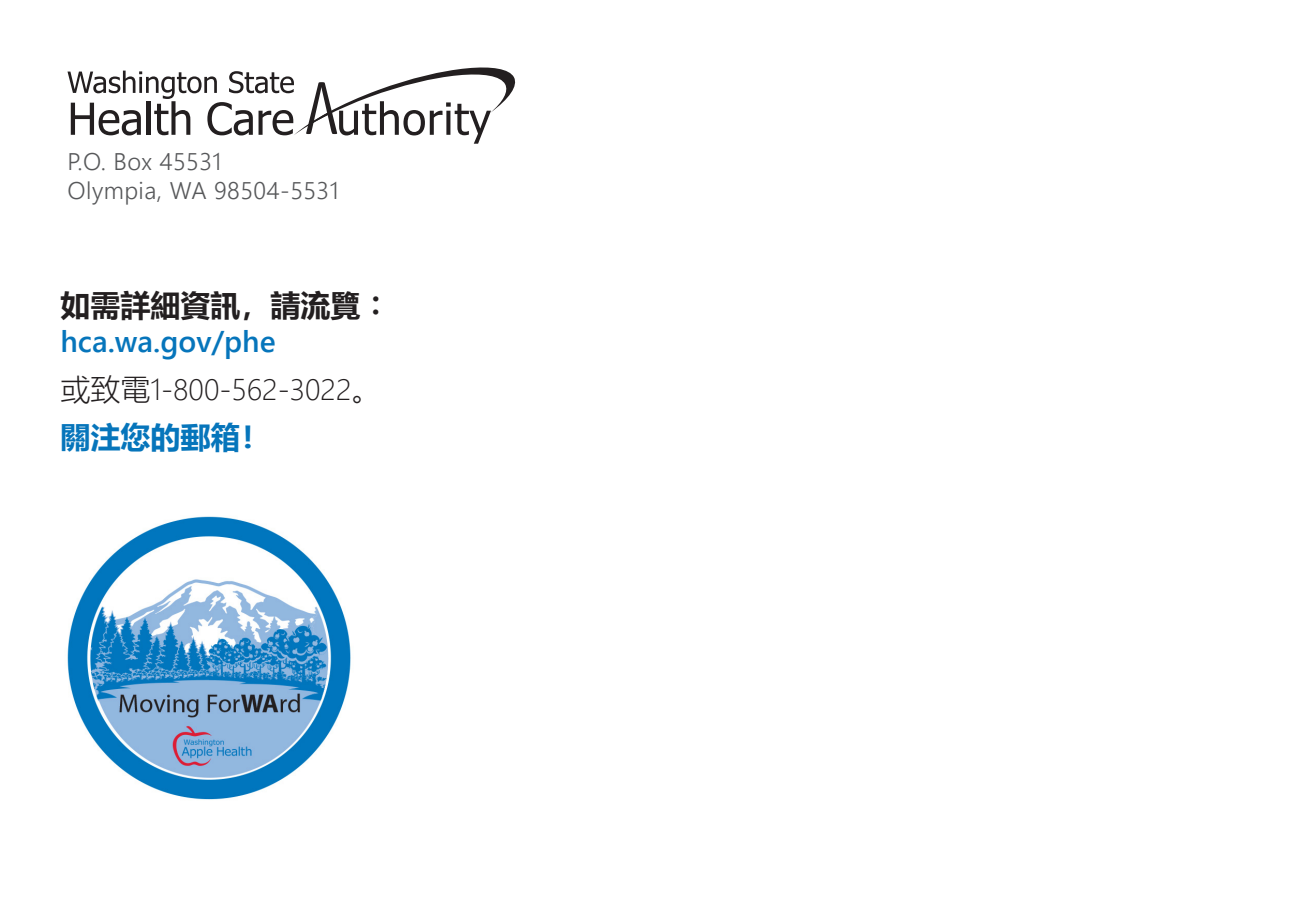
<style>
.page{position:relative;width:1296px;height:918px;background:#fff}
.page>*{position:absolute;margin:0;border:0;box-sizing:border-box;transform-origin:0 0}
.t1{font:300 30px "Segoe UI";color:#231f20}
.t2{font:600 30px "Segoe UI";color:#0675bb}
.t3{font:700 30px "Microsoft Ya Hei";color:#231f20}
.t4{font:700 30px "Microsoft Ya Hei";color:#0675bb}
.t5{font:300 24px/28.8px "Segoe UI";letter-spacing:.02em;color:#57585a}
.s1{font-family:"Microsoft Ya Hei"}
</style>
<div class="page">
<img style="left:67px;top:516px;width:284px;height:284px">
<svg style="left:68px;top:67px;width:448px;height:77px"></svg>
<p class="t5" style="left:68px;top:145px;width:273px">P.O. Box 45531<br>Olympia, WA 98504-5531</p>
<p class="t3" style="left:60px;top:285px;width:332px">如需詳細資訊，請流覽︰</p>
<p class="t2" style="left:60px;top:314px;width:217px">hca.wa.gov/phe</p>
<p class="t1" style="left:60px;top:362px;width:323px"><span class="s1">或致電</span>1-800-562-3022<span class="s1">。</span></p>
<p class="t4" style="left:60px;top:417px;width:212px">關注您的郵箱！</p>
</div>
